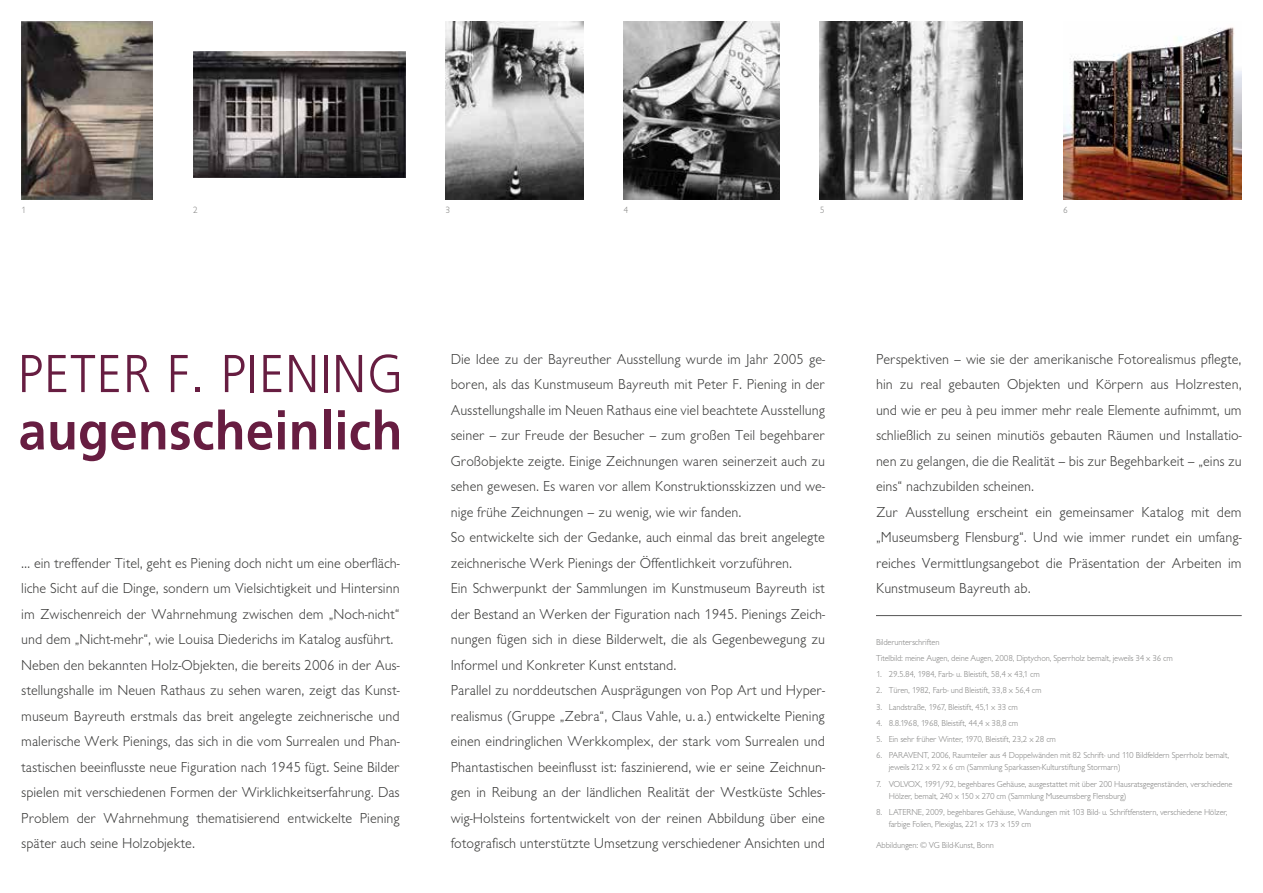
<style>
.page{position:relative;width:1263px;height:893px;background:#fff}
.page>*{position:absolute;margin:0;border:0;box-sizing:border-box;transform-origin:0 0}
.t1{font:700 53.25px "Frutiger";letter-spacing:.005em;color:#671d41;scale:.95 1}
.t2{font:300 53.25px "Frutiger";letter-spacing:.02em;color:#671d41;scale:.95 1}
.t3{font:300 15px/25.5px "Giltus T";color:#3b3b3a}
.t4{font:300 9.45px "Giltus T";color:#878786}
.t5{font:300 9px/12px "Giltus T";letter-spacing:-.02em;color:#878786}
</style>
<div class="page">
<hr style="left:876px;top:615px;width:366px;height:1px;background:#565656">
<img style="left:21px;top:21px;width:132px;height:179px">
<img style="left:193px;top:52px;width:212px;height:125px">
<img style="left:445px;top:21px;width:138px;height:179px">
<img style="left:623px;top:21px;width:157px;height:179px">
<img style="left:820px;top:21px;width:203px;height:179px">
<img style="left:1063px;top:27px;width:179px;height:173px">
<p class="t4" style="left:21px;top:205px;width:6px">1</p>
<p class="t4" style="left:193px;top:205px;width:6px">2</p>
<p class="t4" style="left:445px;top:205px;width:6px">3</p>
<p class="t4" style="left:623px;top:205px;width:6px">4</p>
<p class="t4" style="left:820px;top:205px;width:6px">5</p>
<p class="t4" style="left:1063px;top:205px;width:6px">6</p>
<h1 class="t2" style="left:18px;top:344px;width:407px">PETER F. PIENING</h1>
<h1 class="t1" style="left:19px;top:400px;width:406px">augenscheinlich</h1>
<p class="t3" style="left:21px;top:550px;width:380px">… ein treffender Titel, geht es Piening doch nicht um eine oberfläch&shy;liche Sicht auf die Dinge, sondern um Vielsichtigkeit und Hintersinn im Zwischenreich der Wahrnehmung zwischen dem „Noch-nicht“ und dem „Nicht-mehr“, wie Louisa Diederichs im Katalog ausführt.<br>Neben den bekannten Holz-Objekten, die bereits 2006 in der Aus&shy;stellungshalle im Neuen Rathaus zu sehen waren, zeigt das Kunst&shy;museum Bayreuth erstmals das breit angelegte zeichnerische und malerische Werk Pienings, das sich in die vom Surrealen und Phan&shy;tastischen beeinflusste neue Figuration nach 1945 fügt. Seine Bilder spielen mit verschiedenen Formen der Wirklichkeitserfahrung. Das Problem der Wahrnehmung thematisierend entwickelte Piening später auch seine Holzobjekte.</p>
<p class="t3" style="left:451px;top:346px;width:376px">Die Idee zu der Bayreuther Ausstellung wurde im Jahr 2005 ge&shy;boren, als das Kunstmuseum Bayreuth mit Peter F. Piening in der Ausstellungshalle im Neuen Rathaus eine viel beachtete Ausstellung seiner – zur Freude der Besucher – zum großen Teil begehbarer Großobjekte zeigte. Einige Zeichnungen waren seinerzeit auch zu sehen gewesen. Es waren vor allem Konstruktionsskizzen und we&shy;nige frühe Zeichnungen – zu wenig, wie wir fanden.<br>So entwickelte sich der Gedanke, auch einmal das breit angelegte zeichnerische Werk Pienings der Öffentlichkeit vorzuführen.<br>Ein Schwerpunkt der Sammlungen im Kunstmuseum Bayreuth ist der Bestand an Werken der Figuration nach 1945. Pienings Zeich&shy;nungen fügen sich in diese Bilderwelt, die als Gegenbewegung zu Informel und Konkreter Kunst entstand.<br>Parallel zu norddeutschen Ausprägungen von Pop Art und Hyper&shy;realismus (Gruppe „Zebra“, Claus Vahle, u. a.) entwickelte Piening einen eindringlichen Werkkomplex, der stark vom Surrealen und Phantastischen beeinflusst ist: faszinierend, wie er seine Zeichnun&shy;gen in Reibung an der ländlichen Realität der Westküste Schles&shy;wig-Holsteins fortentwickelt von der reinen Abbildung über eine fotografisch unterstützte Umsetzung verschiedener Ansichten und</p>
<p class="t3" style="left:876px;top:346px;width:367px">Perspektiven – wie sie der amerikanische Fotorealismus pflegte, hin zu real gebauten Objekten und Körpern aus Holzresten, und wie er peu à peu immer mehr reale Elemente aufnimmt, um schließlich zu seinen minutiös gebauten Räumen und Installatio&shy;nen zu gelangen, die die Realität – bis zur Begehbarkeit – „eins zu eins“ nachzubilden scheinen.<br>Zur Ausstellung erscheint ein gemeinsamer Katalog mit dem „Museumsberg Flensburg“. Und wie immer rundet ein umfang&shy;reiches Vermittlungsangebot die Präsentation der Arbeiten im Kunstmuseum Bayreuth ab.</p>
<p class="t5" style="left:876px;top:633px;width:298px;line-height:16.2px">Bilderunterschriften<br>Titelbild: meine Augen, deine Augen, 2008, Diptychon, Sperrholz bemalt, jeweils 34 x 36 cm</p>
<p class="t5" style="left:876px;top:668px;width:165px">1. 29.5.84, 1984, Farb- u. Bleistift, 58,4 x 43,1 cm</p>
<p class="t5" style="left:876px;top:684px;width:167px">2. Türen, 1982, Farb- und Bleistift, 33,8 x 56,4 cm</p>
<p class="t5" style="left:876px;top:701px;width:144px">3. Landstraße, 1967, Bleistift, 45,1 x 33 cm</p>
<p class="t5" style="left:876px;top:717px;width:144px">4. 8.8.1968, 1968, Bleistift, 44,4 x 38,8 cm</p>
<p class="t5" style="left:876px;top:733px;width:182px">5. Ein sehr früher Winter, 1970, Bleistift, 23,2 x 28 cm</p>
<p class="t5" style="left:889px;top:749px;width:342px;text-indent:-13px">6. PARAVENT, 2006, Raumteiler aus 4 Doppelwänden mit 82 Schrift- und 110 Bildfeldern Sperrholz bemalt, jeweils 212 x 92 x 6 cm (Sammlung Sparkassen-Kulturstiftung Stormarn)</p>
<p class="t5" style="left:889px;top:778px;width:345px;text-indent:-13px">7. VOLVOX, 1991/92, begehbares Gehäuse, ausgestattet mit über 200 Hausratsgegenständen, verschiedene<br>Hölzer, bemalt, 240 x 150 x 270 cm (Sammlung Museumsberg Flensburg)</p>
<p class="t5" style="left:889px;top:806px;width:340px;text-indent:-13px">8. LATERNE, 2009, begehbares Gehäuse, Wandungen mit 103 Bild- u. Schriftfenstern, verschiedene Hölzer, farbige Folien, Plexiglas, 221 x 173 x 159 cm</p>
<p class="t5" style="left:876px;top:839px;width:119px">Abbildungen: © VG Bild-Kunst, Bonn</p>
</div>
